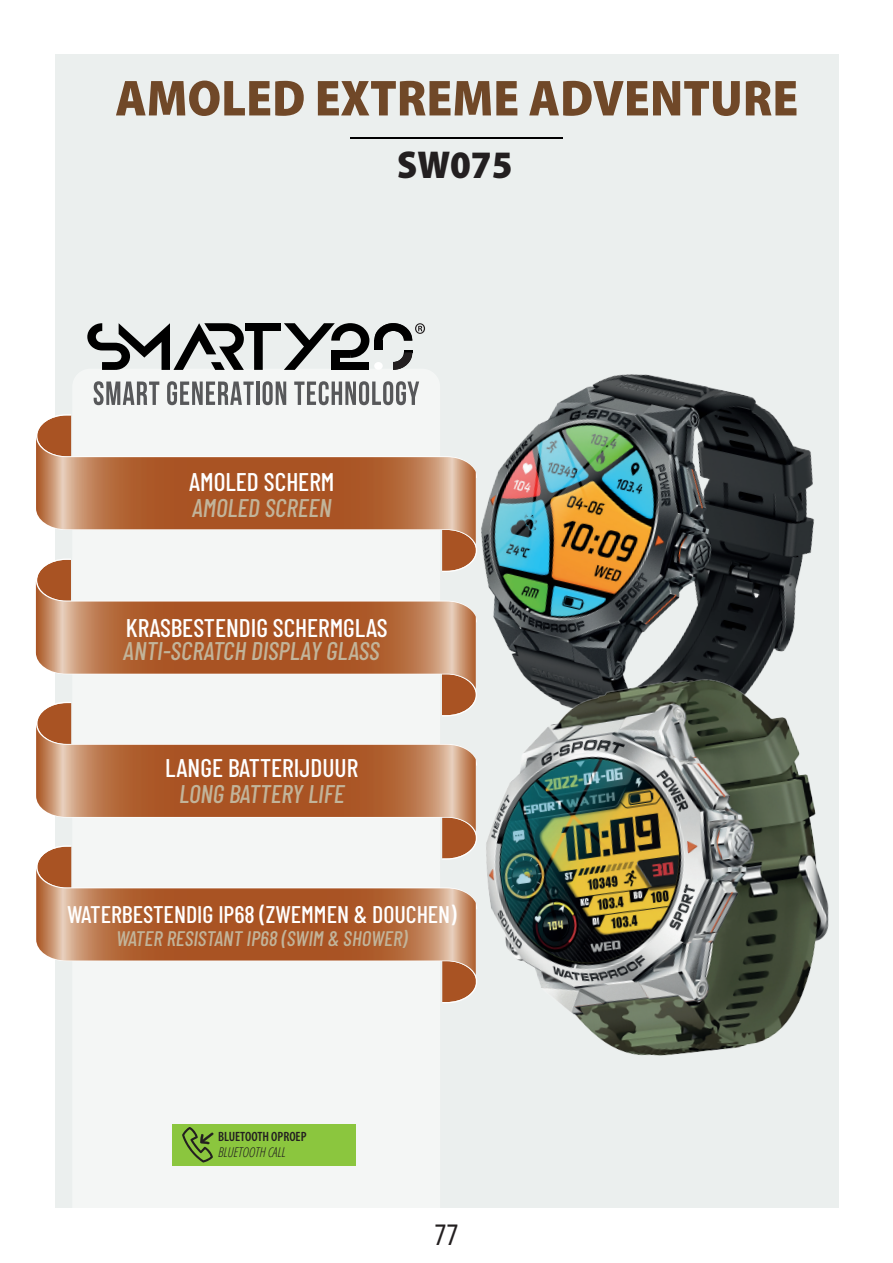
<style>
.page{position:relative;width:893px;height:1263px;background:#fff}
.page>*{position:absolute;margin:0;border:0;box-sizing:border-box;transform-origin:0 0}
.t1{font:900 semi-condensed 51px "Myriad Pro";color:#704828}
.t2{font:900 semi-condensed 39px "Myriad Pro";color:#231f20}
.t3{font:condensed 31.5px "Myriad Pro";color:#231f20}
.t4{font:500 25.5px "Barlow Condensed";color:#fff}
.t5{font:italic 500 25.5px "Barlow Condensed";color:#c2b49a}
.t6{font:500 24px "Barlow Condensed";color:#fff}
.t7{font:italic 500 21px "Barlow Condensed";color:#c2b49a}
.t8{font:600 condensed 13.5px "Myriad Pro";color:#231f20}
.t9{font:italic 300 13.5px "Open Sans Condensed";color:#231f20}
</style>
<div class="page">
<div style="left:55px;top:55px;width:783px;height:1153px;background:#ebefee"></div>
<img style="left:425px;top:311px;width:414px;height:334px">
<img style="left:486px;top:645px;width:353px;height:452px">
<div style="left:72px;top:369px;width:368px;height:859px;background:#f4f6f5;border-radius:18px"></div>
<svg style="left:37px;top:414px;width:440px;height:64px"></svg>
<img style="left:36px;top:436px;width:440px;height:72px">
<svg style="left:36px;top:508px;width:441px;height:114px"></svg>
<img style="left:36px;top:580px;width:440px;height:73px">
<svg style="left:36px;top:653px;width:441px;height:113px"></svg>
<img style="left:36px;top:724px;width:440px;height:72px">
<svg style="left:442px;top:975px;width:35px;height:28px"></svg>
<svg style="left:36px;top:796px;width:441px;height:113px"></svg>
<img style="left:36px;top:867px;width:440px;height:108px">
<hr style="left:351px;top:137px;width:212px;height:2px;background:#000001">
<svg style="left:87px;top:323px;width:157px;height:47px"></svg>
<div style="left:245px;top:323px;width:35px;height:8px;background:#000"></div>
<svg style="left:94px;top:381px;width:65px;height:24px"></svg>
<svg style="left:167px;top:381px;width:87px;height:24px"></svg>
<hr style="left:256px;top:381px;width:3px;height:24px;background:#57585a">
<svg style="left:263px;top:381px;width:23px;height:24px"></svg>
<svg style="left:294px;top:381px;width:125px;height:24px"></svg>
<svg style="left:254px;top:323px;width:171px;height:47px"></svg>
<div style="left:173px;top:1124px;width:183px;height:41px;background:#8bc63e"></div>
<svg style="left:182px;top:1127px;width:31px;height:35px"></svg>
<p class="t1" style="left:115px;top:65px;width:684px">AMOLED EXTREME ADVENTURE</p>
<p class="t2" style="left:397px;top:139px;width:117px">SW075</p>
<p class="t4" style="left:189px;top:464px;width:147px">AMOLED SCHERM</p>
<p class="t5" style="left:192px;top:489px;width:141px">AMOLED SCREEN</p>
<p class="t4" style="left:126px;top:609px;width:263px">KRASBESTENDIG SCHERMGLAS</p>
<p class="t5" style="left:123px;top:633px;width:258px">ANTI-SCRATCH DISPLAY GLASS</p>
<p class="t4" style="left:165px;top:749px;width:195px">LANGE BATTERIJDUUR</p>
<p class="t5" style="left:179px;top:775px;width:167px">LONG BATTERY LIFE</p>
<p class="t6" style="left:67px;top:897px;width:391px">WATERBESTENDIG IP68 (ZWEMMEN &amp; DOUCHEN)</p>
<p class="t7" style="left:116px;top:923px;width:293px">WATER RESISTANT IP68 (SWIM &amp; SHOWER)</p>
<p class="t8" style="left:218px;top:1128px;width:90px">BLUETOOTH OPROEP</p>
<p class="t9" style="left:218px;top:1143px;width:69px">BLUETOOTH CALL</p>
<p class="t3" style="left:434px;top:1216px;width:26px">77</p>
</div>
